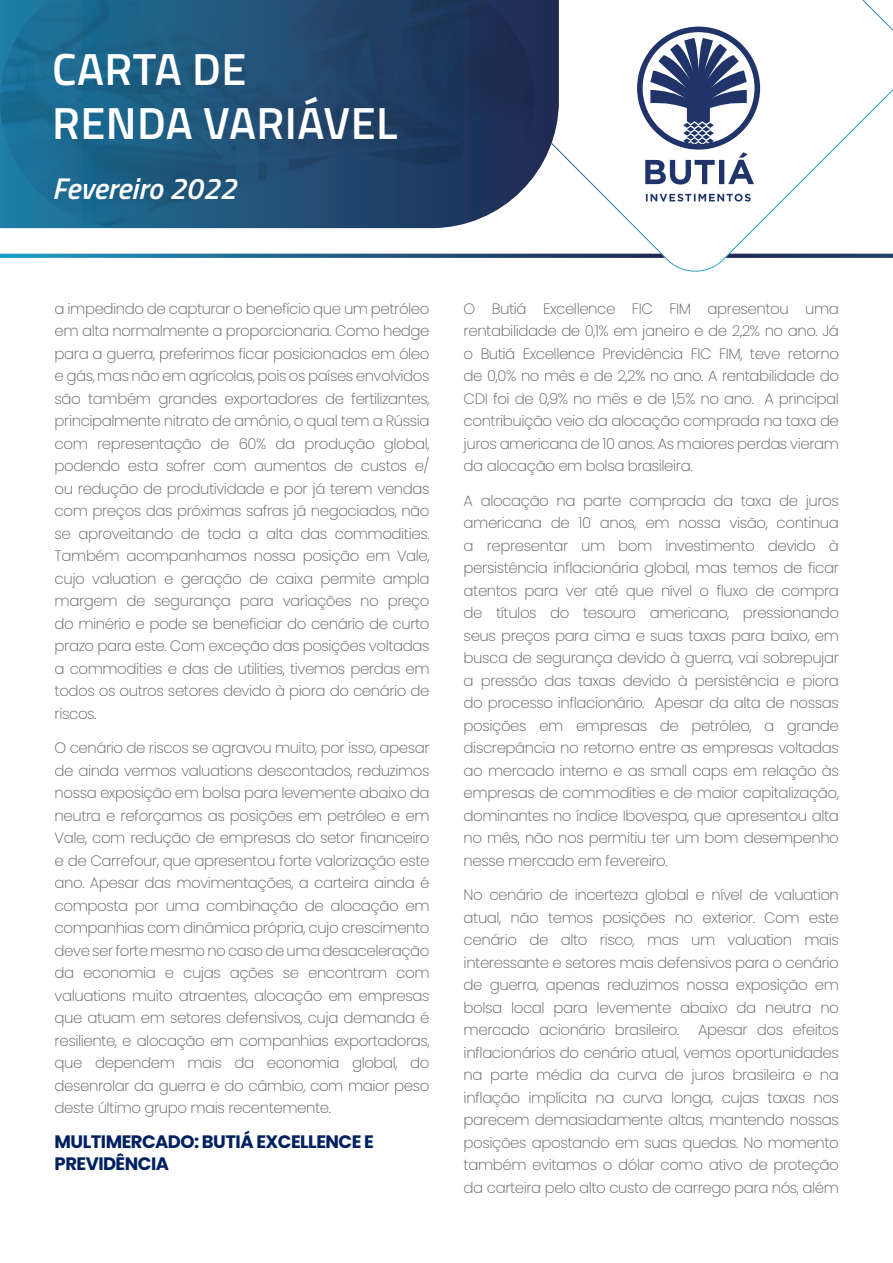
<style>
.page{position:relative;width:893px;height:1263px;background:#fff}
.page>*{position:absolute;margin:0;border:0;box-sizing:border-box;transform-origin:0 0}
.t1{font:600 45px "Titillium Web";letter-spacing:.01em;color:#fff}
.t2{font:italic 600 30px "Titillium Web";color:#fff}
.Título{font:700 18px/22.5px "Poppins";letter-spacing:-.03em;color:#002060}
.Título-2{font:200 15px/22.5px "Poppins";letter-spacing:-.03em;color:#57585a;text-align:justify}
</style>
<div class="page">
<svg style="left:549px;top:0;width:344px;height:272px"></svg>
<svg style="left:0;top:0;width:559px;height:228px;background:#265479"></svg>
<svg style="left:637px;top:27px;width:123px;height:175px"></svg>
<svg style="left:0;top:254px;width:665px;height:4px;background:#256389"></svg>
<svg style="left:726px;top:254px;width:167px;height:4px"></svg>
<p class="t1" style="left:52px;top:35px;width:196px">CARTA DE</p>
<p class="t1" style="left:52px;top:89px;width:347px">RENDA VARIÁVEL</p>
<p class="t2" style="left:52px;top:166px;width:186px">Fevereiro 2022</p>
<p class="Título-2" style="left:55px;top:297px;width:376px">a impedindo de capturar o benefício que um petróleo em alta normalmente a proporcionaria. Como hedge para a guerra, preferimos ficar posicionados em óleo e gás, mas não em agrícolas, pois os países envolvidos são também grandes exportadores de fertilizantes, principalmente nitrato de amônio, o qual tem a Rússia com representação de 60% da produção global, podendo esta sofrer com aumentos de custos e/ ou redução de produtividade e por já terem vendas com preços das próximas safras já negociados, não se aproveitando de toda a alta das commodities.<br>Também acompanhamos nossa posição em Vale, cujo valuation e geração de caixa permite ampla margem de segurança para variações no preço do minério e pode se beneficiar do cenário de curto prazo para este. Com exceção das posições voltadas a commodities e das de utilities, tivemos perdas em todos os outros setores devido à piora do cenário de riscos.</p>
<p class="Título-2" style="left:55px;top:737px;width:376px">O cenário de riscos se agravou muito, por isso, apesar de ainda vermos valuations descontados, reduzimos nossa exposição em bolsa para levemente abaixo da neutra e reforçamos as posições em petróleo e em Vale, com redução de empresas do setor financeiro e de Carrefour, que apresentou forte valorização este ano. Apesar das movimentações, a carteira ainda é composta por uma combinação de alocação em companhias com dinâmica própria, cujo crescimento deve ser forte mesmo no caso de uma desaceleração da economia e cujas ações se encontram com valuations muito atraentes, alocação em empresas que atuam em setores defensivos, cuja demanda é resiliente, e alocação em companhias exportadoras, que dependem mais da economia global, do desenrolar da guerra e do câmbio, com maior peso deste último grupo mais recentemente.</p>
<p class="Título" style="left:55px;top:1130px;width:321px">MULTIMERCADO: BUTIÁ EXCELLENCE E<br>PREVIDÊNCIA</p>
<p class="Título-2" style="left:464px;top:297px;width:377px">O Butiá Excellence FIC FIM apresentou uma rentabilidade de 0,1% em janeiro e de 2,2% no ano. Já o Butiá Excellence Previdência FIC FIM, teve retorno de 0,0% no mês e de 2,2% no ano. A rentabilidade do CDI foi de 0,9% no mês e de 1,5% no ano. A principal contribuição veio da alocação comprada na taxa de juros americana de 10 anos. As maiores perdas vieram da alocação em bolsa brasileira.</p>
<p class="Título-2" style="left:464px;top:489px;width:377px">A alocação na parte comprada da taxa de juros americana de 10 anos, em nossa visão, continua a representar um bom investimento devido à persistência inflacionária global, mas temos de ficar atentos para ver até que nível o fluxo de compra de títulos do tesouro americano, pressionando seus preços para cima e suas taxas para baixo, em busca de segurança devido à guerra, vai sobrepujar a pressão das taxas devido à persistência e piora do processo inflacionário. Apesar da alta de nossas posições em empresas de petróleo, a grande discrepância no retorno entre as empresas voltadas ao mercado interno e as small caps em relação às empresas de commodities e de maior capitalização, dominantes no índice Ibovespa, que apresentou alta no mês, não nos permitiu ter um bom desempenho nesse mercado em fevereiro.</p>
<p class="Título-2" style="left:464px;top:884px;width:377px">No cenário de incerteza global e nível de valuation atual, não temos posições no exterior. Com este cenário de alto risco, mas um valuation mais interessante e setores mais defensivos para o cenário de guerra, apenas reduzimos nossa exposição em bolsa local para levemente abaixo da neutra no mercado acionário brasileiro.</p>
<p class="Título-2" style="left:464px;top:1019px;width:377px;text-indent:235px">Apesar dos efeitos inflacionários do cenário atual, vemos oportunidades na parte média da curva de juros brasileira e na inflação implícita na curva longa, cujas taxas nos parecem demasiadamente altas, mantendo nossas posições apostando em suas quedas. No momento também evitamos o dólar como ativo de proteção da carteira pelo alto custo de carrego para nós, além</p>
</div>
